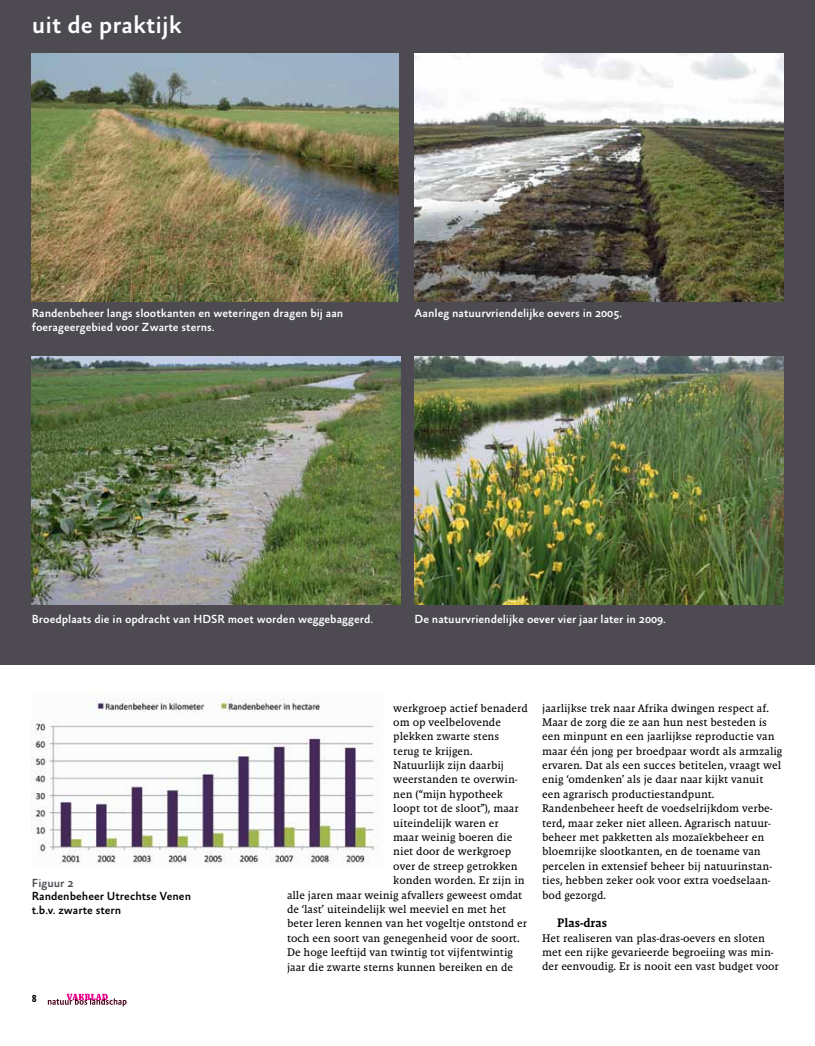
<style>
.page{position:relative;width:815px;height:1046px;background:#fff}
.page>*{position:absolute;margin:0;border:0;box-sizing:border-box;transform-origin:0 0}
.t1{font:500 25px "Absara Sans TF";color:#fff}
.t2{font:12.5px "Malaga Med";color:#000}
.t3{font:500 11.88px/13.8px "Absara Sans";color:#fff}
.t4{font:500 11.88px/13.8px "Absara Sans";color:#000}
.t5{font:500 11.88px "Absara Sans";color:#4d4a52}
.t6{font:11.25px/14.4px "Malaga Reg";color:#000}
.t7{font:500 10.38px "Absara Sans TF Head";color:#000}
</style>
<div class="page">
<svg style="left:48px;top:993px;width:79px;height:13px"></svg>
<div style="left:0;top:53px;width:815px;height:611px;background:#4d4a52"></div>
<div style="left:0;top:0;width:815px;height:53px;background:#4d4a52"></div>
<img style="left:32px;top:53px;width:367px;height:248px">
<img style="left:415px;top:53px;width:368px;height:248px">
<img style="left:415px;top:356px;width:368px;height:248px">
<img style="left:32px;top:356px;width:368px;height:248px">
<img style="left:32px;top:691px;width:346px;height:174px">
<h1 class="t1" style="left:32px;top:11px;width:151px">uit de praktijk</h1>
<p class="t3" style="left:32px;top:307px;width:313px">Randenbeheer langs slootkanten en weteringen dragen bij aan foerageergebied voor Zwarte sterns.</p>
<p class="t3" style="left:415px;top:307px;width:209px">Aanleg natuurvriendelijke oevers in 2005.</p>
<p class="t3" style="left:32px;top:612px;width:343px">Broedplaats die in opdracht van HDSR moet worden weggebaggerd.</p>
<p class="t3" style="left:415px;top:612px;width:253px">De natuurvriendelijke oever vier jaar later in 2009.</p>
<p class="t5" style="left:32px;top:876px;width:43px">Figuur 2</p>
<p class="t4" style="left:32px;top:889px;width:161px">Randenbeheer Utrechtse Venen t.b.v. zwarte stern</p>
<p class="t7" style="left:32px;top:991px;width:6px">8</p>
<p class="t6" style="left:393px;top:700px;width:136px">werkgroep actief benaderd</p>
<p class="t6" style="left:393px;top:714px;width:109px">om op veelbelovende</p>
<p class="t6" style="left:393px;top:729px;width:107px">plekken zwarte stens</p>
<p class="t6" style="left:393px;top:743px;width:81px">terug te krijgen.</p>
<p class="t6" style="left:393px;top:758px;width:112px">Natuurlijk zijn daarbij</p>
<p class="t6" style="left:393px;top:772px;width:126px">weerstanden te overwin-</p>
<p class="t6" style="left:393px;top:786px;width:111px">nen (“mijn hypotheek</p>
<p class="t6" style="left:393px;top:801px;width:127px">loopt tot de sloot”), maar</p>
<p class="t6" style="left:393px;top:815px;width:107px">uiteindelijk waren er</p>
<p class="t6" style="left:393px;top:829px;width:120px">maar weinig boeren die</p>
<p class="t6" style="left:393px;top:844px;width:119px">niet door de werkgroep</p>
<p class="t6" style="left:393px;top:858px;width:126px">over de streep getrokken</p>
<p class="t6" style="left:393px;top:873px;width:133px">konden worden. Er zijn in</p>
<p class="t6" style="left:287px;top:887px;width:237px">alle jaren maar weinig afvallers geweest omdat</p>
<p class="t6" style="left:287px;top:901px;width:221px">de ‘last’ uiteindelijk wel meeviel en met het</p>
<p class="t6" style="left:287px;top:916px;width:242px">beter leren kennen van het vogeltje ontstond er</p>
<p class="t6" style="left:287px;top:930px;width:234px">toch een soort van genegenheid voor de soort.</p>
<p class="t6" style="left:287px;top:944px;width:228px">De hoge leeftijd van twintig tot vijfentwintig</p>
<p class="t6" style="left:287px;top:959px;width:228px">jaar die zwarte sterns kunnen bereiken en de</p>
<p class="t6" style="left:542px;top:700px;width:242px">jaarlijkse trek naar Afrika dwingen respect af.<br>Maar de zorg die ze aan hun nest besteden is een minpunt en een jaarlijkse reproductie van maar één jong per broedpaar wordt als armzalig ervaren. Dat als een succes betitelen, vraagt wel enig ‘omdenken’ als je daar naar kijkt vanuit een agrarisch productiestandpunt.<br>Randenbeheer heeft de voedselrijkdom verbe&shy;terd, maar zeker niet alleen. Agrarisch natuur&shy;beheer met pakketten als mozaïekbeheer en bloemrijke slootkanten, en de toename van percelen in extensief beheer bij natuurinstan&shy;ties, hebben zeker ook voor extra voedselaan&shy;bod gezorgd.</p>
<p class="t2" style="left:557px;top:915px;width:52px">Plas-dras</p>
<p class="t6" style="left:542px;top:930px;width:238px">Het realiseren van plas-dras-oevers en sloten met een rijke gevarieerde begroeiing was min&shy;der eenvoudig. Er is nooit een vast budget voor</p>
</div>
